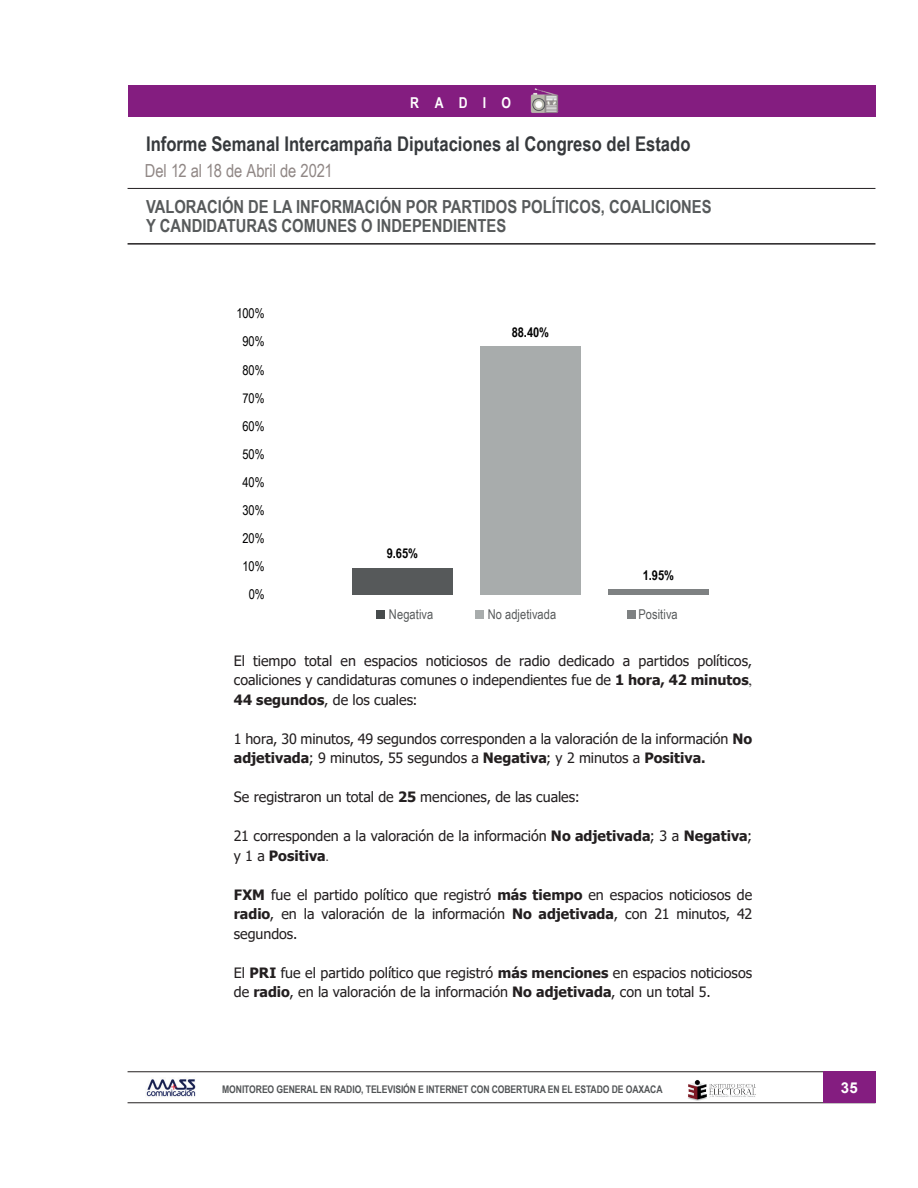
<style>
.page{position:relative;width:918px;height:1188px;background:#fff}
.page>*{position:absolute;margin:0;border:0;box-sizing:border-box;transform-origin:0 0}
.t1{font:700 20.25px "Arial Narrow";color:#36393c}
.t2{font:700 18px/19.5px "Arial Narrow";color:#575a5b}
.t3{font:18px "Arial Narrow";letter-spacing:-.005em;color:#908785}
.t4{font:700 15px "Arial Narrow";letter-spacing:1.01em;color:#fff}
.t5{font:700 15px "Arial";color:#fff}
.t6{font:14.25px/19.5px "Tahoma";color:#231f20}
.t7{font:13.5px "Arial Narrow";letter-spacing:-.005em;color:#000001}
.t8{font:13.5px "Arial Narrow";letter-spacing:.005em;color:#575a5b}
.t9{font:700 13.5px "Arial Narrow";letter-spacing:-.005em;color:#000001}
.t10{font:700 10.5px "Arial Narrow";letter-spacing:-.01em;color:#515456}
.s1{font-weight:700}
.s2{font-family:"Times New Roman"}
</style>
<div class="page">
<img style="left:146px;top:1079px;width:50px;height:18px">
<hr style="left:128px;top:1072px;width:747px;height:1px;background:#231f20">
<hr style="left:128px;top:1103px;width:747px;height:1px;background:#231f20">
<div style="left:823px;top:1072px;width:52px;height:31px;background:#841d80"></div>
<img style="left:688px;top:1080px;width:68px;height:21px">
<hr style="left:128px;top:243px;width:747px;height:2px;background:#231f20">
<hr style="left:128px;top:188px;width:747px;height:1px;background:#231f20">
<div style="left:128px;top:85px;width:747px;height:32px;background:#841d80"></div>
<img style="left:530px;top:88px;width:29px;height:25px">
<div style="left:475px;top:610px;width:9px;height:8px;background:#a8acac"></div>
<div style="left:376px;top:610px;width:9px;height:8px;background:#474b4c"></div>
<div style="left:627px;top:610px;width:8px;height:8px;background:#7e8182"></div>
<div style="left:352px;top:568px;width:101px;height:27px;background:#56595a"></div>
<div style="left:480px;top:347px;width:101px;height:248px;background:#a8acac"></div>
<div style="left:608px;top:589px;width:101px;height:6px;background:#7e8182"></div>
<p class="t4" style="left:410px;top:91px;width:102px">RADIO</p>
<h1 class="t1" style="left:146px;top:128px;width:546px">Informe Semanal Intercampaña Diputaciones al Congreso del Estado</h1>
<p class="t3" style="left:145px;top:157px;width:189px">Del 12 al 18 de Abril de 2021</p>
<p class="t2" style="left:146px;top:196px;width:567px">VALORACIÓN DE LA INFORMACIÓN POR PARTIDOS POLÍTICOS, COALICIONES<br>Y CANDIDATURAS COMUNES O INDEPENDIENTES</p>
<p class="t7" style="left:236px;top:304px;width:30px">100%</p>
<p class="t7" style="left:243px;top:332px;width:24px">90%</p>
<p class="t7" style="left:243px;top:360px;width:24px">80%</p>
<p class="t7" style="left:243px;top:388px;width:24px">70%</p>
<p class="t7" style="left:243px;top:416px;width:24px">60%</p>
<p class="t7" style="left:243px;top:444px;width:24px">50%</p>
<p class="t7" style="left:243px;top:472px;width:24px">40%</p>
<p class="t7" style="left:243px;top:500px;width:24px">30%</p>
<p class="t7" style="left:243px;top:528px;width:24px">20%</p>
<p class="t7" style="left:243px;top:556px;width:24px">10%</p>
<p class="t7" style="left:249px;top:585px;width:17px">0%</p>
<p class="t9" style="left:387px;top:543px;width:33px">9.65%</p>
<p class="t9" style="left:512px;top:322px;width:39px">88.40%</p>
<p class="t9" style="left:643px;top:565px;width:33px">1.95%</p>
<p class="t8" style="left:389px;top:604px;width:46px">Negativa</p>
<p class="t8" style="left:488px;top:604px;width:70px">No adjetivada</p>
<p class="t8" style="left:639px;top:604px;width:41px">Positiva</p>
<p class="t6" style="left:234px;top:652px;width:520px;text-align:justify">El tiempo total en espacios noticiosos de radio dedicado a partidos políticos, coaliciones y candidaturas comunes o independientes fue de <span class="s1">1 hora, 42 minutos</span><span class="s2">, </span><span class="s1">44 segundos</span>, de los cuales:</p>
<p class="t6" style="left:234px;top:730px;width:520px">1 hora, 30 minutos, 49 segundos corresponden a la valoración de la información <span class="s1">No adjetivada</span>; 9 minutos, 55 segundos a <span class="s1">Negativa</span>; y 2 minutos a <span class="s1">Positiva.</span></p>
<p class="t6" style="left:234px;top:788px;width:347px">Se registraron un total de <span class="s1">25</span> menciones, de las cuales:</p>
<p class="t6" style="left:234px;top:827px;width:520px">21 corresponden a la valoración de la información <span class="s1">No adjetivada</span>; 3 a <span class="s1">Negativa</span>; y 1 a <span class="s1">Positiva</span><span class="s2">.</span></p>
<p class="t6" style="left:234px;top:886px;width:520px;text-align:justify"><span class="s1">FXM</span> fue el partido político que registró <span class="s1">más tiempo</span> en espacios noticiosos de <span class="s1">radio</span>, en la valoración de la información <span class="s1">No adjetivada</span>, con 21 minutos, 42 segundos.</p>
<p class="t6" style="left:234px;top:964px;width:520px">El <span class="s1">PRI</span> fue el partido político que registró <span class="s1">más menciones</span> en espacios noticiosos de <span class="s1">radio</span>, en la valoración de la información <span class="s1">No adjetivada</span>, con un total 5.</p>
<p class="t10" style="left:222px;top:1081px;width:442px">MONITOREO GENERAL EN RADIO, TELEVISIÓN E INTERNET CON COBERTURA EN EL ESTADO DE OAXACA</p>
<p class="t5" style="left:841px;top:1077px;width:18px">35</p>
</div>
